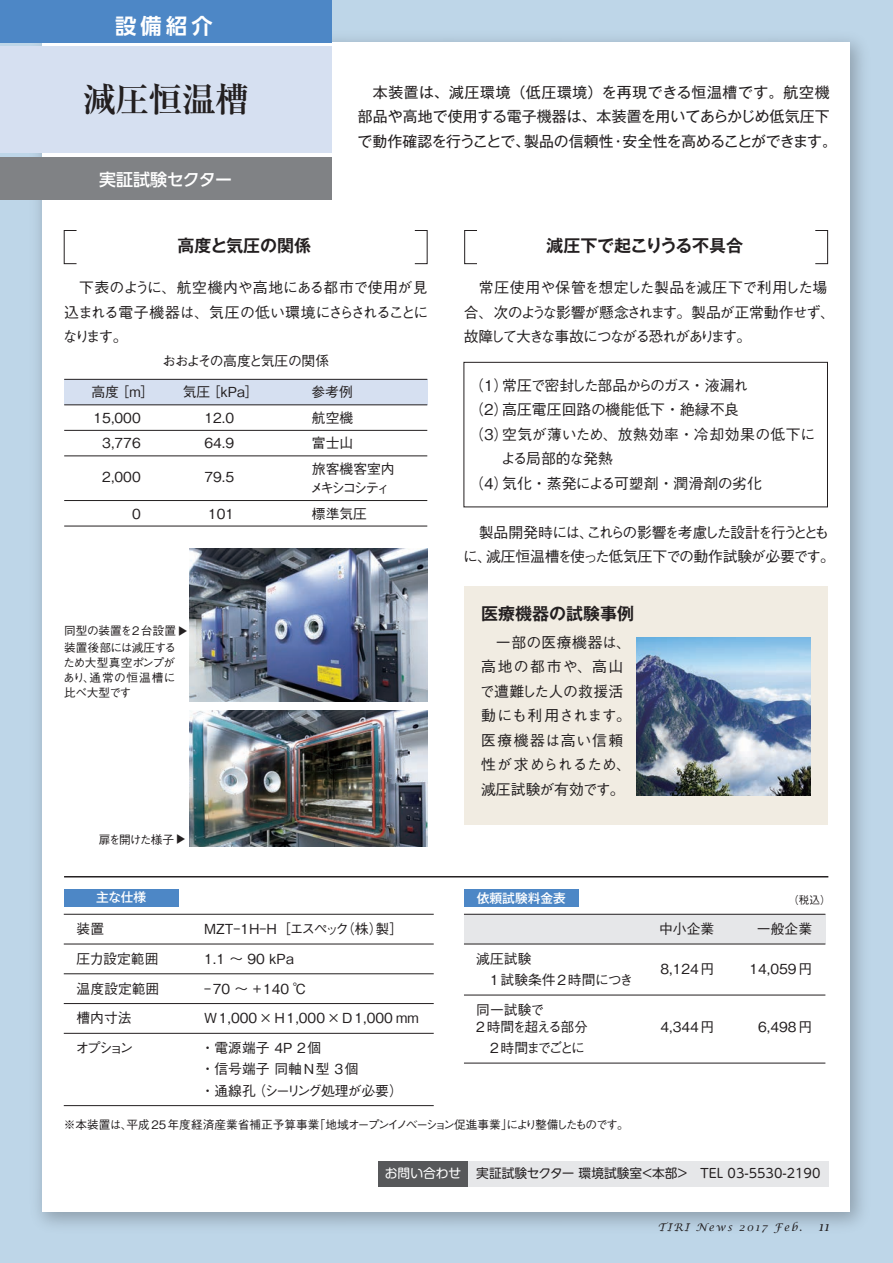
<style>
.page{position:relative;width:893px;height:1263px;background:#bed6e8}
.page>*{position:absolute;margin:0;border:0;box-sizing:border-box;transform-origin:0 0}
.t1{font:700 34.05px "Ryumin Pro";letter-spacing:-.025em;color:#231f20}
.t2{font:700 21.3px "UD Shin Go Pro De";color:#fff}
.t3{font:700 16.95px "Gothic MB101 Pro De";color:#231f20}
.t4{font:500 16.95px "UD Shin Go Pro";letter-spacing:-.015em;color:#fff}
.t5{font:14.85px/24.5px "Gothic MB101 Pro";letter-spacing:.01em;color:#231f20}
.t6{font:500 14.85px/24.5px "Gothic BBB Pro";letter-spacing:-.08em;color:#231f20}
.t7{font:500 14.85px/24.5px "Gothic BBB Pro";letter-spacing:.02em;color:#231f20}
.t8{font:500 14.85px/24.5px "Gothic BBB Pro";letter-spacing:-.085em;color:#231f20}
.t9{font:500 14.85px/24.5px "Gothic BBB Pro";letter-spacing:-.02em;color:#231f20;text-align:justify}
.t10{font:500 14.85px "Gothic BBB Pro";color:#231f20}
.t11{font:500 14.85px "Gothic BBB Pro";letter-spacing:.03em;color:#231f20}
.t12{font:500 14.85px "Gothic BBB Pro";letter-spacing:-.075em;color:#231f20}
.t13{font:500 13.8px/21.3px "Gothic BBB Pro";color:#231f20}
.t14{font:500 13.8px "Gothic BBB Pro";letter-spacing:-.1em;color:#231f20}
.t15{font:500 13.8px/19.2px "Gothic BBB Pro";letter-spacing:-.135em;color:#231f20}
.t16{font:500 13.8px "Gothic BBB Pro";letter-spacing:-.06em;color:#231f20}
.t17{font:500 13.8px "Gothic BBB Pro";letter-spacing:-.105em;color:#231f20}
.t18{font:500 13.8px "Gothic BBB Pro";letter-spacing:-.185em;color:#231f20}
.t19{font:12.75px "UD Shin M Go Pro";color:#231f20}
.t20{font:500 12.75px "Gothic MB101 Pro";color:#fff}
.t21{font:italic 12.75px "Lucida Calligraphy";color:#231f20}
.t22{font:500 11.7px "Gothic BBB Pro";letter-spacing:-.06em;color:#231f20}
.t23{font:500 11.7px/14.9px "Gothic BBB Pro";letter-spacing:-.03em;color:#231f20;text-align:justify}
.t24{font:500 11.7px "Gothic BBB Pro";color:#231f20}
.t25{font:500 11.7px "Gothic BBB Pro";letter-spacing:-.105em;color:#231f20}
.t26{font:italic 10.65px "Lucida Calligraphy";letter-spacing:.15em;color:#231f20}
.t27{font:500 10.65px "Gothic BBB Pro";color:#231f20}
.s1{font-size:10.5px}
.s2{font-family:"Shin M Go Pro";color:#fff}
</style>
<div class="page">
<img style="left:23px;top:38px;width:840px;height:1188px">
<div style="left:43px;top:43px;width:807px;height:1169px;background:#fff"></div>
<div style="left:0;top:157px;width:332px;height:43px;background:#808285"></div>
<div style="left:0;top:47px;width:332px;height:106px;background:#d6e0f1"></div>
<div style="left:0;top:0;width:332px;height:43px;background:#4d87c6"></div>
<hr style="left:64px;top:876px;width:764px;height:1px;background:#231f20">
<div style="left:64px;top:889px;width:115px;height:17px;background:#4d87c6"></div>
<hr style="left:64px;top:914px;width:370px;height:1px;background:#231f20">
<hr style="left:64px;top:944px;width:370px;height:1px;background:#231f20">
<hr style="left:64px;top:973px;width:370px;height:1px;background:#231f20">
<hr style="left:64px;top:1003px;width:370px;height:1px;background:#231f20">
<hr style="left:64px;top:1033px;width:370px;height:1px;background:#231f20">
<hr style="left:64px;top:1105px;width:370px;height:1px;background:#231f20">
<div style="left:446px;top:1161px;width:383px;height:25px;background:#e6e7e9"></div>
<div style="left:378px;top:1161px;width:90px;height:25px;background:#57585a"></div>
<div style="left:464px;top:914px;width:361px;height:30px;background:#e6e7e9"></div>
<div style="left:464px;top:889px;width:115px;height:17px;background:#4d87c6"></div>
<img style="left:190px;top:710px;width:238px;height:136px">
<img style="left:190px;top:549px;width:238px;height:153px">
<div style="left:464px;top:230px;width:13px;height:34px;border:1px solid #231f20"></div>
<div style="left:815px;top:230px;width:13px;height:34px;border:1px solid #231f20"></div>
<div style="left:464px;top:362px;width:364px;height:145px;border:1px solid #231f20"></div>
<div style="left:64px;top:379px;width:364px;height:26px;background:#d6e0f1"></div>
<hr style="left:64px;top:379px;width:363px;height:1px;background:#231f20">
<hr style="left:64px;top:405px;width:363px;height:1px;background:#231f20">
<hr style="left:64px;top:430px;width:363px;height:1px;background:#231f20">
<hr style="left:64px;top:456px;width:363px;height:1px;background:#231f20">
<hr style="left:64px;top:500px;width:363px;height:1px;background:#231f20">
<hr style="left:64px;top:526px;width:363px;height:1px;background:#231f20">
<hr style="left:464px;top:914px;width:361px;height:1px;background:#231f20">
<hr style="left:464px;top:944px;width:361px;height:1px;background:#231f20">
<hr style="left:464px;top:995px;width:361px;height:1px;background:#231f20">
<hr style="left:464px;top:1063px;width:361px;height:1px;background:#231f20">
<div style="left:464px;top:587px;width:364px;height:238px;background:#f1ece2"></div>
<img style="left:636px;top:638px;width:175px;height:157px">
<h2 class="t2" style="left:115px;top:8px;width:99px">設備紹介</h2>
<h1 class="t1" style="left:82px;top:72px;width:168px">減圧恒温槽</h1>
<p class="t4" style="left:99px;top:166px;width:135px">実証試験セクター</p>
<p class="t5" style="left:357px;top:78px;width:481px">　本装置は、減圧環境（低圧環境）を再現できる恒温槽です。航空機部品や高地で使用する電子機器は、本装置を用いてあらかじめ低気圧下で動作確認を行うことで、製品の信頼性・安全性を高めることができます。</p>
<p class="t3" style="left:177px;top:231px;width:135px">高度と気圧の関係</p>
<p class="t3" style="left:547px;top:231px;width:198px">減圧下で起こりうる不具合</p>
<p class="t9" style="left:63px;top:273px;width:367px;text-indent:16px">下表のように、航空機内や高地にある都市で使用が見込まれる電子機器は、気圧の低い環境にさらされることになります。</p>
<p class="t6" style="left:464px;top:273px;width:373px;text-indent:15px">常圧使用や保管を想定した製品を減圧下で利用した場合、次のような影響が懸念されます。製品が正常動作せず、故障して大きな事故につながる恐れがあります。</p>
<p class="t16" style="left:162px;top:350px;width:168px">おおよその高度と気圧の関係</p>
<p class="t13" style="left:91px;top:380px;width:65px">高度［m］</p>
<p class="t13" style="left:183px;top:380px;width:77px">気圧［kPa］</p>
<p class="t13" style="left:311px;top:380px;width:43px">参考例</p>
<p class="t13" style="left:94px;top:405px;width:49px">15,000</p>
<p class="t13" style="left:205px;top:405px;width:31px">12.0</p>
<p class="t13" style="left:298px;top:405px;width:57px">　航空機</p>
<p class="t13" style="left:102px;top:431px;width:40px">3,776</p>
<p class="t13" style="left:205px;top:431px;width:31px">64.9</p>
<p class="t13" style="left:298px;top:431px;width:57px">　富士山</p>
<p class="t13" style="left:102px;top:465px;width:40px">2,000</p>
<p class="t13" style="left:205px;top:465px;width:31px">79.5</p>
<p class="t15" style="left:298px;top:457px;width:98px">　旅客機客室内　メキシコシティ</p>
<p class="t13" style="left:132px;top:501px;width:10px">0</p>
<p class="t13" style="left:208px;top:501px;width:28px">101</p>
<p class="t13" style="left:298px;top:501px;width:71px">　標準気圧</p>
<p class="t24" style="left:64px;top:622px;width:126px">同型の装置を2台設置<span class="s1">▶</span></p>
<p class="t23" style="left:63px;top:639px;width:115px">装置後部には減圧するため大型真空ポンプがあり、通常の恒温槽に比べ大型です</p>
<p class="t25" style="left:99px;top:830px;width:90px">扉を開けた様子<span class="s1">▶</span></p>
<p class="t20" style="left:96px;top:886px;width:52px">主な仕様</p>
<p class="t13" style="left:77px;top:916px;width:29px">装置</p>
<p class="t14" style="left:204px;top:918px;width:201px">MZT-1H-H［エスペック（株）製］</p>
<p class="t13" style="left:77px;top:946px;width:84px">圧力設定範囲</p>
<p class="t13" style="left:204px;top:946px;width:91px">1.1 ～ 90 kPa</p>
<p class="t13" style="left:77px;top:976px;width:84px">温度設定範囲</p>
<p class="t13" style="left:204px;top:976px;width:104px">-70 ～ +140 ℃</p>
<p class="t13" style="left:77px;top:1006px;width:57px">槽内寸法</p>
<p class="t13" style="left:204px;top:1006px;width:216px">W1,000×H1,000×D1,000 mm</p>
<p class="t13" style="left:76px;top:1035px;width:59px">オプション</p>
<p class="t13" style="left:201px;top:1035px;width:204px">・電源端子 4P 2個<br>・信号端子 同軸N型 3個<br>・通線孔（シーリング処理が必要）</p>
<p class="t12" style="left:469px;top:373px;width:281px">（１）常圧で密封した部品からのガス・液漏れ</p>
<p class="t10" style="left:469px;top:398px;width:271px">（２）高圧電圧回路の機能低下・絶縁不良</p>
<p class="t11" style="left:469px;top:422px;width:348px">（３）空気が薄いため、放熱効率・冷却効果の低下に</p>
<p class="t8" style="left:501px;top:445px;width:114px">よる局部的な発熱</p>
<p class="t10" style="left:469px;top:471px;width:294px">（４）気化・蒸発による可塑剤・潤滑剤の劣化</p>
<p class="t8" style="left:463px;top:518px;width:373px;text-indent:16px">製品開発時には、これらの影響を考慮した設計を行うとともに、減圧恒温槽を使った低気圧下での動作試験が必要です。</p>
<p class="t3" style="left:481px;top:600px;width:155px">医療機器の試験事例</p>
<p class="t7" style="left:480px;top:628px;width:153px">　一部の医療機器は、高地の都市や、高山で遭難した人の救援活動にも利用されます。医療機器は高い信頼性が求められるため、減圧試験が有効です。</p>
<p class="t20" style="left:477px;top:887px;width:91px">依頼試験料金表</p>
<p class="t27" style="left:788px;top:892px;width:44px">（税込）</p>
<p class="t13" style="left:659px;top:916px;width:57px">中小企業</p>
<p class="t13" style="left:757px;top:916px;width:57px">一般企業</p>
<p class="t13" style="left:476px;top:946px;width:57px">減圧試験</p>
<p class="t13" style="left:660px;top:957px;width:55px">8,124円</p>
<p class="t13" style="left:749px;top:957px;width:64px">14,059円</p>
<p class="t13" style="left:476px;top:963px;width:159px;line-height:29.7px">　1試験条件2時間につき同一試験で</p>
<p class="t17" style="left:476px;top:1015px;width:113px">2 時間を超える部分</p>
<p class="t13" style="left:660px;top:1014px;width:55px">4,344円</p>
<p class="t13" style="left:758px;top:1014px;width:55px">6,498円</p>
<p class="t18" style="left:476px;top:1037px;width:110px">　2 時間までごとに</p>
<p class="t22" style="left:64px;top:1115px;width:567px">※本装置は、平成 25 年度経済産業省補正予算事業「地域オープンイノベーション促進事業」により整備したものです。</p>
<p class="t19" style="left:385px;top:1163px;width:437px"><span class="s2">お問い合わせ</span> 実証試験セクター 環境試験室＜本部＞　TEL 03-5530-2190</p>
<p class="t26" style="left:658px;top:1221px;width:146px">TIRI News 2017 Feb.</p>
<p class="t21" style="left:818px;top:1218px;width:13px">11</p>
</div>
